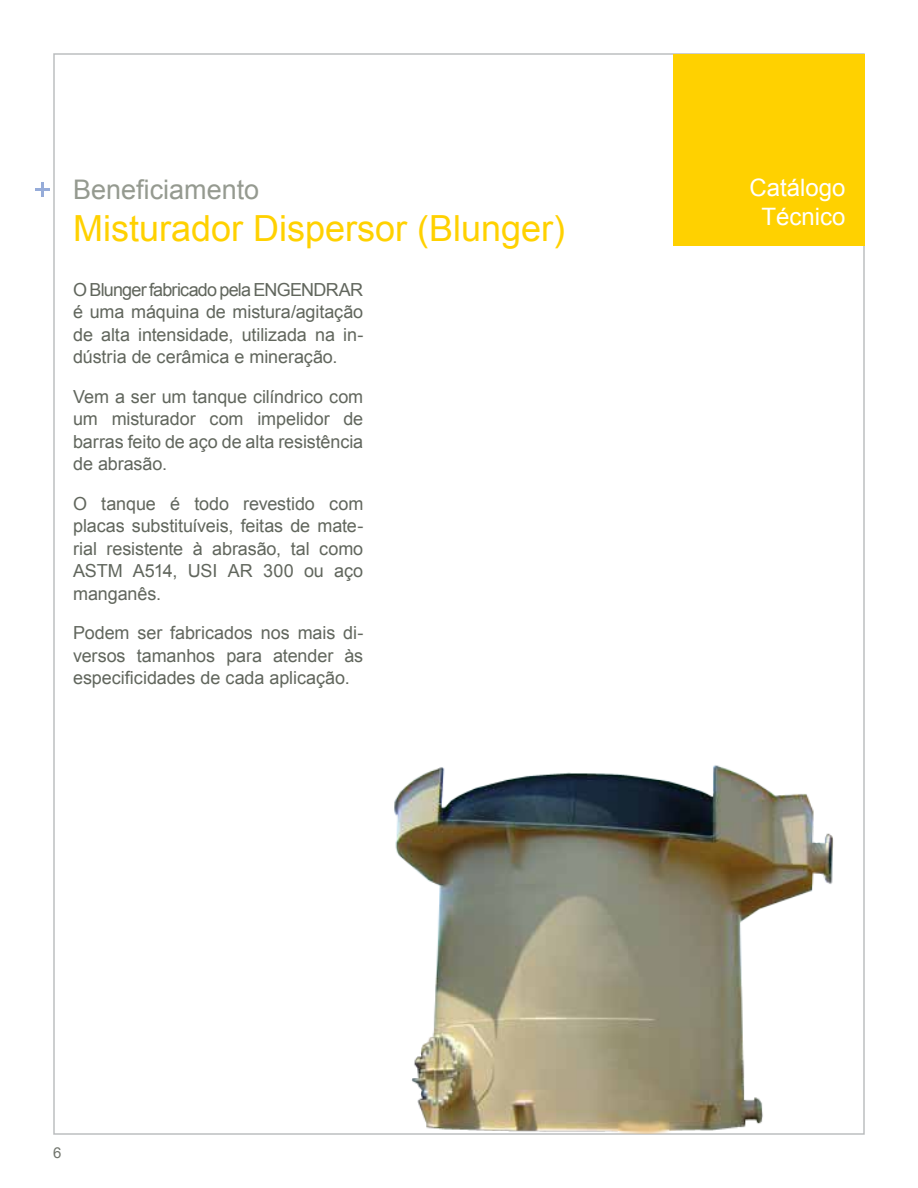
<style>
.page{position:relative;width:918px;height:1188px;background:#fff}
.page>*{position:absolute;margin:0;border:0;box-sizing:border-box;transform-origin:0 0}
.t1{font:36px "Arial";color:#ffd100}
.t2{font:27px "Arial";color:#959a90}
.t3{font:24px/28.8px "Arial";color:#fff;text-align:center}
.t4{font:18px/22.5px "Arial";letter-spacing:-.005em;color:#61665d;text-align:justify}
.t5{font:15px "Arial";color:#71756d}
</style>
<div class="page">
<hr style="left:41px;top:182px;width:3px;height:15px;background:#96acd9">
<hr style="left:35px;top:188px;width:15px;height:3px;background:#96acd9">
<div style="left:673px;top:54px;width:192px;height:191px;background:#ffd100"></div>
<img style="left:394px;top:765px;width:439px;height:368px">
<h2 class="t2" style="left:73px;top:172px;width:188px">Beneficiamento</h2>
<h1 class="t1" style="left:73px;top:205px;width:494px">Misturador Dispersor (Blunger)</h1>
<p class="t4" style="left:73px;top:278px;width:292px">O Blunger fabricado pela ENGENDRAR é uma máquina de mistura/agitação de alta intensidade, utilizada na in&shy;dústria de cerâmica e mineração.</p>
<p class="t4" style="left:73px;top:385px;width:292px">Vem a ser um tanque cilíndrico com um misturador com impelidor de barras feito de aço de alta resistência de abrasão.</p>
<p class="t4" style="left:73px;top:492px;width:292px">O tanque é todo revestido com placas substituíveis, feitas de mate&shy;rial resistente à abrasão, tal como ASTM A514, USI AR 300 ou aço manganês.</p>
<p class="t4" style="left:73px;top:622px;width:292px">Podem ser fabricados nos mais di&shy;versos tamanhos para atender às especificidades de cada aplicação.</p>
<p class="t5" style="left:53px;top:1143px;width:10px">6</p>
<h3 class="t3" style="left:750px;top:173px;width:98px">Catálogo<br>Técnico</h3>
</div>
